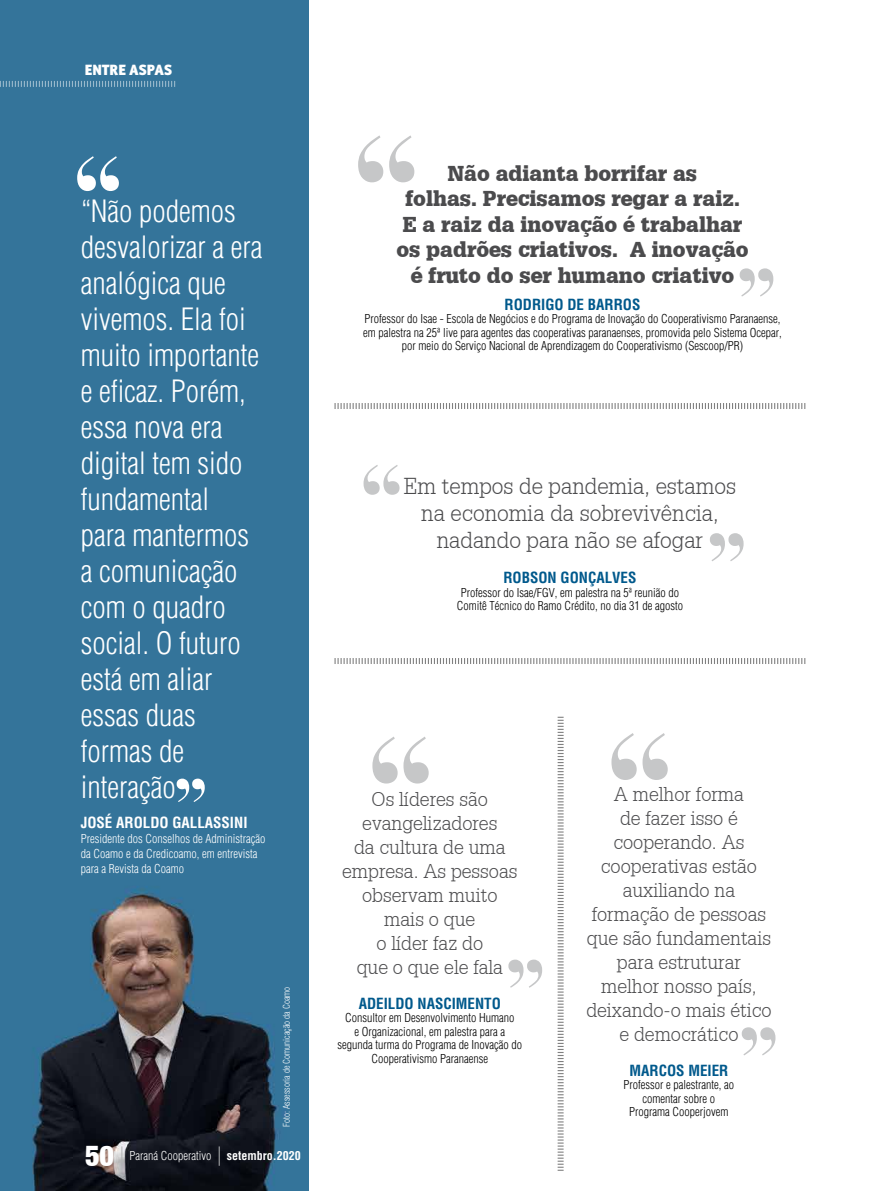
<style>
.page{position:relative;width:893px;height:1191px;background:#fff}
.page>*{position:absolute;margin:0;border:0;box-sizing:border-box;transform-origin:0 0}
.t1{font:700 150px "Didot";color:#c6c7c8}
.t2{font:700 111.3px "Didot";color:#fff}
.t3{font:700 96px "Didot";color:#c6c7c8}
.t4{font:700 90px "Didot";color:#c6c7c8}
.t5{font:700 75px "Didot";color:#fff}
.t6{font:300 condensed 30px/36px "Helvetica";color:#fff}
.t7{font:30px "Sans Black Cond";color:#fff}
.t8{font:300 22.5px/27px "Installation Light S Si";color:#4b4b4d;text-align:center}
.t9{font:900 21px/25.5px "Installation Black S Si";color:#4b4b4d;text-align:center}
.t10{font:300 19.5px/24px "Installation Light S Si";color:#4b4b4d;text-align:center}
.t11{font:700 condensed 15px "Helvetica";color:#00598c}
.t12{font:700 condensed 15px "Helvetica";color:#fff}
.t13{font:900 15px "Officina Sans ITC Std";color:#fff}
.t14{font:300 condensed 12px/13.5px "Helvetica";color:#000;text-align:center}
.t15{font:300 condensed 12px/15px "Helvetica";color:#fff}
.t16{font:700 condensed 12px "Helvetica";color:#fff}
.t17{font:300 condensed 9px "Helvetica";color:#fff}
</style>
<div class="page">
<img style="left:0;top:0;width:308px;height:1191px">
<svg style="left:334px;top:403px;width:471px;height:6px"></svg>
<svg style="left:558px;top:716px;width:6px;height:454px"></svg>
<svg style="left:0;top:81px;width:175px;height:6px"></svg>
<svg style="left:120px;top:1146px;width:3px;height:19px"></svg>
<svg style="left:218px;top:1146px;width:2px;height:19px"></svg>
<svg style="left:334px;top:658px;width:471px;height:6px"></svg>
<p class="t13" style="left:85px;top:60px;width:89px">ENTRE ASPAS</p>
<h2 class="t2" style="left:72px;top:129px;width:53px">“</h2>
<p class="t6" style="left:81px;top:193px;width:183px">“Não podemos desvalorizar a era analógica que vivemos. Ela foi muito importante e eficaz. Porém, essa nova era digital tem sido fundamental<br>para mantermos a comunicação com o quadro social. O futuro está em aliar essas duas formas de interação</p>
<p class="t12" style="left:81px;top:814px;width:168px">JOSÉ AROLDO GALLASSINI</p>
<p class="t15" style="left:81px;top:831px;width:186px">Presidente dos Conselhos de Administração da Coamo e da Credicoamo, em entrevista para a Revista da Coamo</p>
<h3 class="t5" style="left:173px;top:760px;width:36px">”</h3>
<p class="t17" style="left:281px;top:1127px;width:142px;rotate:-90deg">Foto: Assessoria de Comunicação da Coamo</p>
<h3 class="t7" style="left:85px;top:1137px;width:31px">50</h3>
<p class="t15" style="left:130px;top:1147px;width:83px">Paraná Cooperativo</p>
<p class="t16" style="left:227px;top:1148px;width:75px">setembro.2020</p>
<h1 class="t1" style="left:351px;top:99px;width:71px">“</h1>
<h3 class="t9" style="left:396px;top:160px;width:354px">Não adianta borrifar as<br>folhas. Precisamos regar a raiz.<br>E a raiz da inovação é trabalhar os padrões criativos. A inovação é fruto do ser humano criativo</h3>
<p class="t11" style="left:505px;top:295px;width:137px">RODRIGO DE BARROS</p>
<p class="t14" style="left:363px;top:312px;width:420px">Professor do Isae - Escola de Negócios e do Programa de Inovação do Cooperativismo Paranaense, em palestra na 25ª live para agentes das cooperativas paranaenses, promovida pelo Sistema Ocepar, por meio do Serviço Nacional de Aprendizagem do Cooperativismo (Sescoop/PR)</p>
<h3 class="t4" style="left:736px;top:247px;width:43px">”</h3>
<h3 class="t3" style="left:359px;top:441px;width:46px">“</h3>
<h3 class="t8" style="left:404px;top:472px;width:334px">Em tempos de pandemia, estamos na economia da sobrevivência, nadando para não se afogar</h3>
<p class="t11" style="left:503px;top:568px;width:134px">ROBSON GONÇALVES</p>
<p class="t14" style="left:457px;top:585px;width:228px">Professor do Isae/FGV, em palestra na 5ª reunião do<br>Comitê Técnico do Ramo Crédito, no dia 31 de agosto</p>
<h3 class="t4" style="left:706px;top:511px;width:43px">”</h3>
<h1 class="t1" style="left:366px;top:700px;width:71px">“</h1>
<h3 class="t10" style="left:342px;top:787px;width:177px">Os líderes são evangelizadores<br>da cultura de uma empresa. As pessoas observam muito mais o que<br>o líder faz do<br>que o que ele fala</h3>
<p class="t11" style="left:359px;top:994px;width:144px">ADEILDO NASCIMENTO</p>
<p class="t14" style="left:337px;top:1011px;width:186px">Consultor em Desenvolvimento Humano<br>e Organizacional, em palestra para a segunda turma do Programa de Inovação do Cooperativismo Paranaense</p>
<h3 class="t4" style="left:504px;top:938px;width:43px">”</h3>
<h1 class="t1" style="left:605px;top:697px;width:71px">“</h1>
<h3 class="t10" style="left:586px;top:781px;width:187px">A melhor forma<br>de fazer isso é cooperando. As cooperativas estão auxiliando na formação de pessoas que são fundamentais para estruturar melhor nosso país, deixando-o mais ético e democrático</h3>
<p class="t11" style="left:630px;top:1061px;width:100px">MARCOS MEIER</p>
<p class="t14" style="left:624px;top:1078px;width:112px">Professor e palestrante, ao comentar sobre o<br>Programa Cooperjovem</p>
<h3 class="t4" style="left:738px;top:1005px;width:43px">”</h3>
</div>
